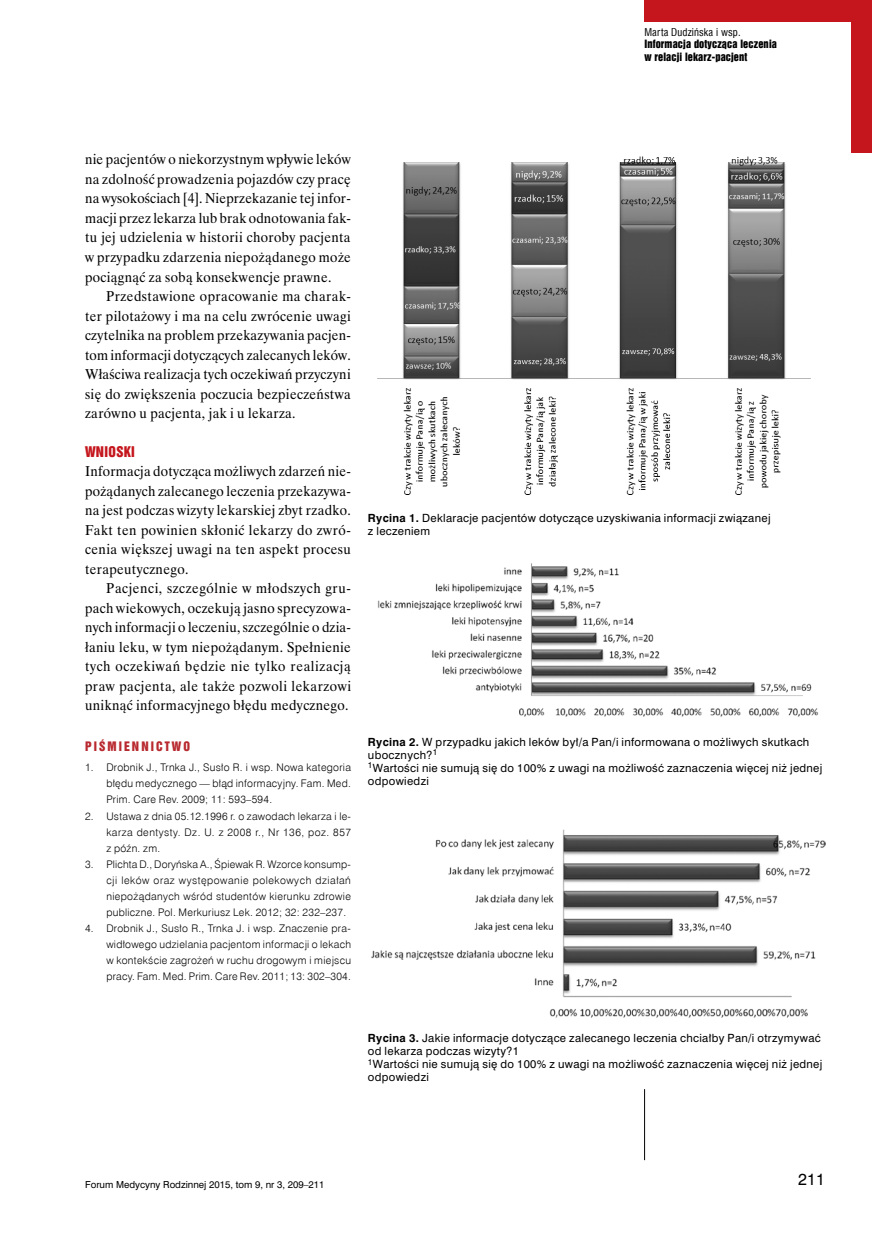
<style>
.page{position:relative;width:872px;height:1234px;background:#fff}
.page>*{position:absolute;margin:0;border:0;box-sizing:border-box;transform-origin:0 0}
.t1{font:15px "Swis 721 PL";color:#000}
.t2{font:14.25px/19.5px "Time Ibis EE";letter-spacing:.025em;color:#000;text-align:justify;scale:.95 1}
.t3{font:13.5px "Swis 921 EU";letter-spacing:.025em;color:#c4161c}
.t4{font:12px "Swis 921 EU";letter-spacing:.175em;color:#b8292f}
.t5{font:10.5px/16px "Swis 721 Lt EU";letter-spacing:.025em;color:#000;text-align:justify}
.t6{font:10.5px/12.9px "Swis 721 PL";letter-spacing:.03em;color:#000}
.t7{font:10.5px/12.8px "Swis 921 EU";letter-spacing:.01em;color:#000}
.t8{font:10.5px "Swis 721 Cn EU";letter-spacing:.01em;color:#000}
.t9{font:9px "Swis 721 PL";color:#000}
.s1{font-weight:700}
</style>
<div class="page">
<hr style="left:644px;top:153px;width:1px;height:1006px;background:#000">
<div style="left:644px;top:0;width:228px;height:21px;background:#c4161c"></div>
<div style="left:850px;top:0;width:22px;height:153px;background:#c4161c"></div>
<div style="left:641px;top:137px;width:8px;height:951px;background:#fff"></div>
<img style="left:377px;top:153px;width:433px;height:347px">
<img style="left:371px;top:827px;width:454px;height:193px">
<img style="left:377px;top:559px;width:442px;height:160px">
<p class="t8" style="left:644px;top:25px;width:98px">Marta Dudzińska i wsp.</p>
<p class="t7" style="left:644px;top:38px;width:134px">Informacja dotycząca leczenia w relacji lekarz-pacjent</p>
<p class="t2" style="left:85px;top:150px;width:281px">nie pacjentów o niekorzystnym wpływie leków na zdolność prowadzenia pojazdów czy pracę na wysokościach [4]. Nieprzekazanie tej infor&shy;macji przez lekarza lub brak odnotowania fak&shy;tu jej udzielenia w historii choroby pacjenta w przypadku zdarzenia niepożądanego może pociągnąć za sobą konsekwencje prawne.</p>
<p class="t2" style="left:85px;top:286px;width:281px;text-indent:21px">Przedstawione opracowanie ma charak&shy;ter pilotażowy i ma na celu zwrócenie uwagi czytelnika na problem przekazywania pacjen&shy;tom informacji dotyczących zalecanych leków.<br>Właściwa realizacja tych oczekiwań przyczyni się do zwiększenia poczucia bezpieczeństwa zarówno u pacjenta, jak i u lekarza.</p>
<p class="t3" style="left:85px;top:442px;width:51px">WNIOSKI</p>
<p class="t2" style="left:85px;top:461px;width:281px">Informacja dotycząca możliwych zdarzeń nie&shy;pożądanych zalecanego leczenia przekazywa&shy;na jest podczas wizyty lekarskiej zbyt rzadko.<br>Fakt ten powinien skłonić lekarzy do zwró&shy;cenia większej uwagi na ten aspekt procesu terapeutycznego.</p>
<p class="t2" style="left:85px;top:578px;width:281px;text-indent:21px">Pacjenci, szczególnie w młodszych gru&shy;pach wiekowych, oczekują jasno sprecyzowa&shy;nych informacji o leczeniu, szczególnie o dzia&shy;łaniu leku, w tym niepożądanym. Spełnienie tych oczekiwań będzie nie tylko realizacją praw pacjenta, ale także pozwoli lekarzowi uniknąć informacyjnego błędu medycznego.</p>
<p class="t4" style="left:85px;top:738px;width:107px">PIŚMIENNICTWO</p>
<p class="t5" style="left:106px;top:759px;width:246px;text-indent:-21px">1. Drobnik J., Trnka J., Susło R. i wsp. Nowa kategoria błędu medycznego — błąd informacyjny. Fam. Med.<br>Prim. Care Rev. 2009; 11: 593–594.</p>
<p class="t5" style="left:106px;top:807px;width:246px;text-indent:-21px">2. Ustawa z dnia 05.12.1996 r. o zawodach lekarza i le&shy;karza dentysty. Dz. U. z 2008 r., Nr 136, poz. 857 z późn. zm.</p>
<p class="t5" style="left:106px;top:856px;width:246px;text-indent:-21px">3. Plichta D., Doryńska A., Śpiewak R. Wzorce konsump&shy;cji leków oraz występowanie polekowych działań niepożądanych wśród studentów kierunku zdrowie publiczne. Pol. Merkuriusz Lek. 2012; 32: 232–237.</p>
<p class="t5" style="left:106px;top:920px;width:246px;text-indent:-21px">4. Drobnik J., Susło R., Trnka J. i wsp. Znaczenie pra&shy;widłowego udzielania pacjentom informacji o lekach w kontekście zagrożeń w ruchu drogowym i miejscu pracy. Fam. Med. Prim. Care Rev. 2011; 13: 302–304.</p>
<p class="t6" style="left:368px;top:511px;width:404px"><span class="s1">Rycina 1.</span> Deklaracje pacjentów dotyczące uzyskiwania informacji związanej z leczeniem</p>
<p class="t6" style="left:368px;top:735px;width:456px"><span class="s1">Rycina 2.</span> W przypadku jakich leków był/a Pan/i informowana o możliwych skutkach ubocznych?<sup>1<br>1</sup>Wartości nie sumują się do 100% z uwagi na możliwość zaznaczenia więcej niż jednej odpowiedzi</p>
<p class="t6" style="left:368px;top:1031px;width:456px"><span class="s1">Rycina 3.</span> Jakie informacje dotyczące zalecanego leczenia chciałby Pan/i otrzymywać od lekarza podczas wizyty?1<br><sup>1</sup>Wartości nie sumują się do 100% z uwagi na możliwość zaznaczenia więcej niż jednej odpowiedzi</p>
<p class="t9" style="left:85px;top:1178px;width:241px">Forum Medycyny Rodzinnej 2015, tom 9, nr 3, 209–211</p>
<p class="t1" style="left:798px;top:1169px;width:29px">211</p>
</div>
